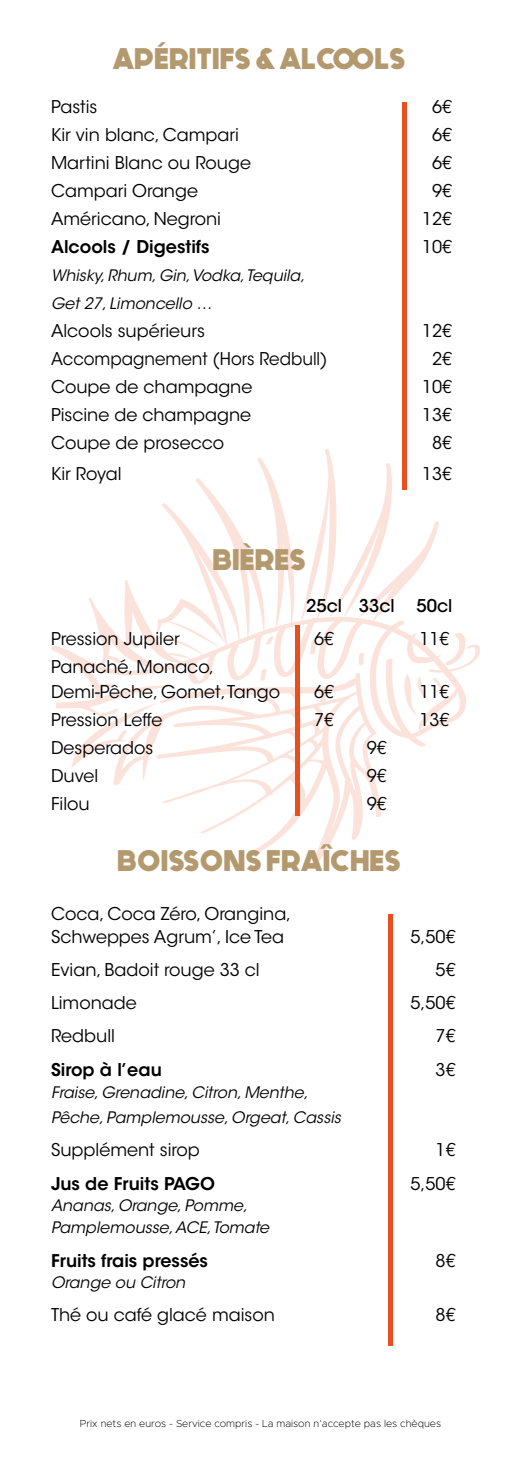
<style>
.page{position:relative;width:521px;height:1474px;background:#fff}
.page>*{position:absolute;margin:0;border:0;box-sizing:border-box;transform-origin:0 0}
.t1{font:700 29.75px "Generica";color:#b4996f}
.t2{font:17.5px/24.5px "ITC Avant Garde Std";color:#000}
.t3{font:600 17.5px "ITC Avant Garde Std";color:#000}
.t4{font:17.5px "ITC Avant Garde Std";color:#000;scale:.95 1}
.t5{font:500 17.5px "ITC Avant Garde Std";color:#000}
.t6{font:italic 15.75px/28px "ITC Avant Garde Std";color:#000}
.t7{font:200 10.33px "Metropolis";color:#000}
</style>
<div class="page">
<svg style="left:51px;top:448px;width:429px;height:417px"></svg>
<svg style="left:445px;top:632px;width:21px;height:33px"></svg>
<hr style="left:402px;top:102px;width:4px;height:387px;background:#e94e1f">
<hr style="left:388px;top:914px;width:4px;height:432px;background:#e94e1f">
<div style="left:295px;top:625px;width:5px;height:191px;background:#e94e1f"></div>
<h1 class="t1" style="left:112px;top:41px;width:295px">APÉRITIFS &amp; ALCOOLS</h1>
<p class="t2" style="left:51px;top:94px;width:48px">Pastis</p>
<p class="t2" style="left:432px;top:94px;width:21px">6€</p>
<p class="t2" style="left:51px;top:122px;width:189px">Kir vin blanc, Campari</p>
<p class="t2" style="left:432px;top:122px;width:21px">6€</p>
<p class="t2" style="left:51px;top:150px;width:201px">Martini Blanc ou Rouge</p>
<p class="t2" style="left:432px;top:150px;width:21px">6€</p>
<p class="t2" style="left:51px;top:178px;width:148px">Campari Orange</p>
<p class="t2" style="left:432px;top:178px;width:21px">9€</p>
<p class="t2" style="left:51px;top:206px;width:171px">Américano, Negroni</p>
<p class="t2" style="left:422px;top:206px;width:31px">12€</p>
<p class="t3" style="left:51px;top:235px;width:160px">Alcools / Digestifs</p>
<p class="t2" style="left:422px;top:234px;width:31px">10€</p>
<p class="t6" style="left:51px;top:261px;width:255px">Whisky, Rhum, Gin, Vodka, Tequila,<br>Get 27, Limoncello …</p>
<p class="t2" style="left:51px;top:318px;width:155px">Alcools supérieurs</p>
<p class="t2" style="left:422px;top:318px;width:31px">12€</p>
<p class="t4" style="left:51px;top:348px;width:292px">Accompagnement (Hors Redbull)</p>
<p class="t2" style="left:432px;top:346px;width:21px">2€</p>
<p class="t2" style="left:51px;top:374px;width:203px">Coupe de champagne</p>
<p class="t2" style="left:422px;top:374px;width:31px">10€</p>
<p class="t2" style="left:51px;top:402px;width:202px">Piscine de champagne</p>
<p class="t2" style="left:422px;top:402px;width:31px">13€</p>
<p class="t2" style="left:51px;top:430px;width:175px">Coupe de prosecco</p>
<p class="t2" style="left:432px;top:430px;width:21px">8€</p>
<p class="t2" style="left:51px;top:462px;width:72px">Kir Royal</p>
<p class="t2" style="left:422px;top:462px;width:31px">13€</p>
<h1 class="t1" style="left:212px;top:541px;width:95px">BIÈRES</h1>
<p class="t5" style="left:306px;top:594px;width:90px">25cl 33cl</p>
<p class="t5" style="left:416px;top:594px;width:37px">50cl</p>
<p class="t2" style="left:51px;top:626px;width:130px">Pression Jupiler</p>
<p class="t2" style="left:314px;top:626px;width:21px">6€</p>
<p class="t2" style="left:419px;top:626px;width:31px">11€</p>
<p class="t2" style="left:51px;top:654px;width:231px">Panaché, Monaco,<br>Demi-Pêche, Gomet, Tango</p>
<p class="t2" style="left:314px;top:679px;width:21px">6€</p>
<p class="t2" style="left:419px;top:679px;width:31px">11€</p>
<p class="t2" style="left:51px;top:707px;width:113px">Pression Leffe</p>
<p class="t2" style="left:314px;top:707px;width:21px">7€</p>
<p class="t2" style="left:419px;top:707px;width:31px">13€</p>
<p class="t2" style="left:51px;top:735px;width:104px">Desperados</p>
<p class="t2" style="left:367px;top:735px;width:21px">9€</p>
<p class="t2" style="left:51px;top:763px;width:49px">Duvel</p>
<p class="t2" style="left:367px;top:763px;width:21px">9€</p>
<p class="t2" style="left:51px;top:791px;width:40px">Filou</p>
<p class="t2" style="left:367px;top:791px;width:21px">9€</p>
<h1 class="t1" style="left:117px;top:842px;width:285px">BOISSONS FRAÎCHES</h1>
<p class="t2" style="left:51px;top:902px;width:242px;line-height:22.8px">Coca, Coca Zéro, Orangina,<br>Schweppes Agrum’, Ice Tea</p>
<p class="t2" style="left:410px;top:924px;width:46px">5,50€</p>
<p class="t2" style="left:51px;top:957px;width:210px">Evian, Badoit rouge 33 cl</p>
<p class="t2" style="left:436px;top:957px;width:21px">5€</p>
<p class="t2" style="left:51px;top:990px;width:87px">Limonade</p>
<p class="t2" style="left:410px;top:990px;width:46px">5,50€</p>
<p class="t2" style="left:51px;top:1024px;width:65px">Redbull</p>
<p class="t2" style="left:436px;top:1024px;width:21px">7€</p>
<p class="t3" style="left:51px;top:1058px;width:112px">Sirop à l’eau</p>
<p class="t2" style="left:436px;top:1057px;width:21px">3€</p>
<p class="t6" style="left:51px;top:1080px;width:291px;line-height:24.5px">Fraise, Grenadine, Citron, Menthe,<br>Pêche, Pamplemousse, Orgeat, Cassis</p>
<p class="t2" style="left:51px;top:1137px;width:150px">Supplément sirop</p>
<p class="t2" style="left:436px;top:1137px;width:21px">1€</p>
<p class="t3" style="left:51px;top:1171px;width:165px">Jus de Fruits PAGO</p>
<p class="t2" style="left:410px;top:1171px;width:46px">5,50€</p>
<p class="t6" style="left:51px;top:1193px;width:220px;line-height:22.8px">Ananas, Orange, Pomme,<br>Pamplemousse, ACE, Tomate</p>
<p class="t3" style="left:51px;top:1248px;width:158px">Fruits frais pressés</p>
<p class="t2" style="left:436px;top:1248px;width:21px">8€</p>
<p class="t6" style="left:51px;top:1268px;width:136px">Orange ou Citron</p>
<p class="t2" style="left:51px;top:1302px;width:225px">Thé ou café glacé maison</p>
<p class="t2" style="left:436px;top:1302px;width:21px">8€</p>
<p class="t7" style="left:80px;top:1417px;width:362px">Prix nets en euros - Service compris - La maison n’accepte pas les chèques</p>
</div>
